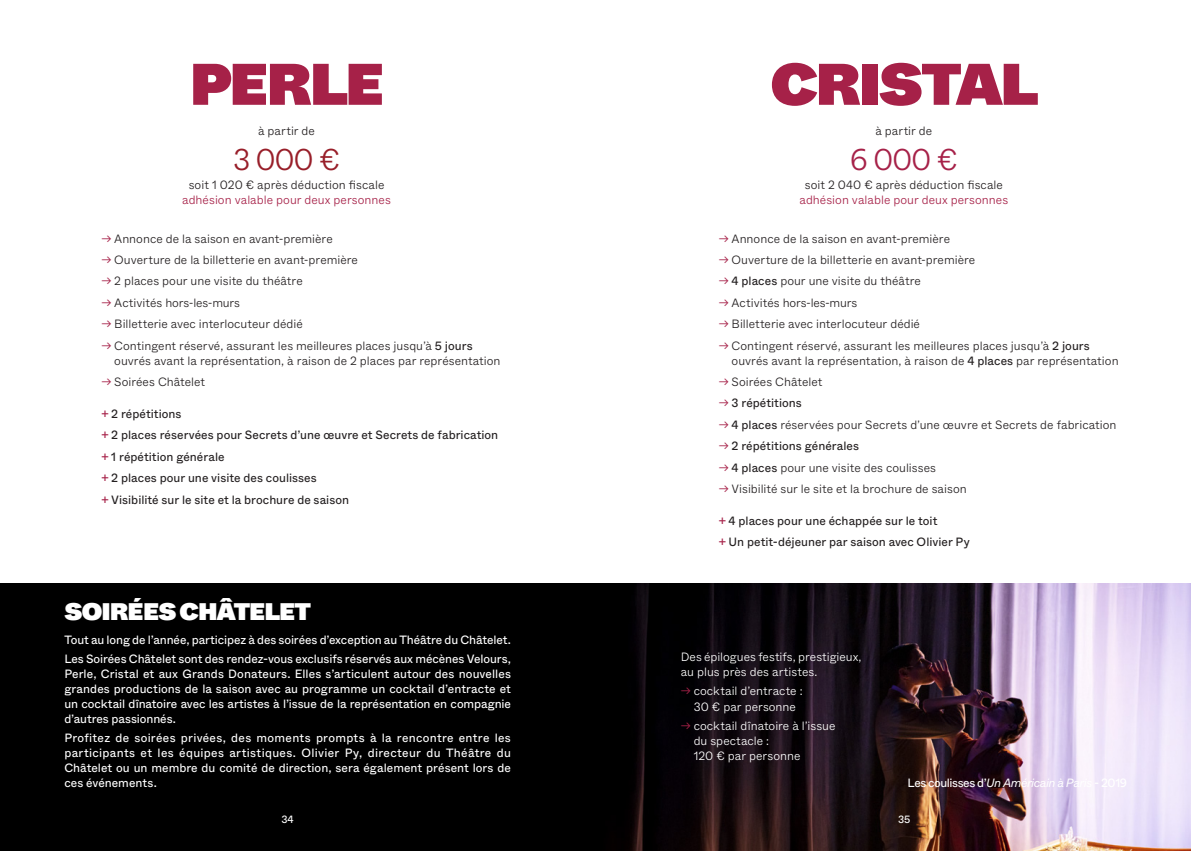
<style>
.page{position:relative;width:1191px;height:851px;background:#fff}
.page>*{position:absolute;margin:0;border:0;box-sizing:border-box;transform-origin:0 0}
.OK_GROS_TITRE{font:58.5px "ABC Whyte Super";letter-spacing:-.025em;color:#a62148}
.OK_TEXTE{font:300 30px "ABC Whyte";color:#981e29}
.OK_TEXTE-2{font:300 30px "ABC Whyte";color:#a62148}
.OK_INTER{font:24px "ABC Whyte Super";letter-spacing:-.02em;color:#fff}
.OK_TEXTE-3{font:300 12px/15px "ABC Whyte";color:#231f20}
.OK_TEXTE-4{font:12px/15px "ABC Whyte";letter-spacing:-.005em;color:#fff;text-align:justify}
.OK_TEXTE-5{font:12px "ABC Whyte";color:#231f20}
.OK_TEXTE-6{font:300 12px/15px "ABC Whyte";letter-spacing:.005em;color:#fff}
.OK_TEXTE-7{font:300 12px/15px "ABC Whyte";letter-spacing:.005em;color:#a62148;text-align:center}
.Inter{font:12px "ABC Whyte";letter-spacing:-.035em;color:#fff}
.t1{font:10.5px "ABC Whyte";color:#fff}
.s1{color:#231f20}
.s2{color:#a62148}
.s3{font-weight:400}
.s4{font-weight:300;color:#a62148}
.s5{font-style:italic}
</style>
<div class="page">
<div style="left:0;top:584px;width:1191px;height:266px;background:#000"></div>
<img style="left:630px;top:584px;width:561px;height:266px">
<p class="OK_GROS_TITRE" style="left:190px;top:43px;width:195px">PERLE</p>
<p class="OK_GROS_TITRE" style="left:770px;top:43px;width:269px">CRISTAL</p>
<p class="OK_TEXTE-3" style="left:258px;top:124px;width:58px">à partir de</p>
<p class="OK_TEXTE" style="left:233px;top:140px;width:109px">3 000 €</p>
<p class="OK_TEXTE-7" style="left:182px;top:177px;width:210px"><span class="s1">soit 1 020 € après déduction fiscale </span>adhésion valable pour deux personnes</p>
<p class="OK_TEXTE-3" style="left:102px;top:231px;width:233px"><span class="s2">→</span> Annonce de la saison en avant-première</p>
<p class="OK_TEXTE-3" style="left:102px;top:252px;width:258px"><span class="s2">→</span> Ouverture de la billetterie en avant-première</p>
<p class="OK_TEXTE-3" style="left:102px;top:274px;width:203px"><span class="s2">→</span> 2 places pour une visite du théâtre</p>
<p class="OK_TEXTE-3" style="left:102px;top:295px;width:140px"><span class="s2">→</span> Activités hors-les-murs</p>
<p class="OK_TEXTE-3" style="left:102px;top:316px;width:203px"><span class="s2">→</span> Billetterie avec interlocuteur dédié</p>
<p class="OK_TEXTE-3" style="left:114px;top:338px;width:388px;text-indent:-13px"><span class="s2">→</span> Contingent réservé, assurant les meilleures places jusqu’à <span class="s3">5 jours </span>ouvrés avant la représentation, à raison de 2 places par représentation</p>
<p class="OK_TEXTE-3" style="left:102px;top:374px;width:105px"><span class="s2">→</span> Soirées Châtelet</p>
<p class="OK_TEXTE-5" style="left:102px;top:406px;width:81px"><span class="s2">+</span> 2 répétitions</p>
<p class="OK_TEXTE-5" style="left:102px;top:427px;width:398px"><span class="s2">+</span> 2 places réservées pour Secrets d’une œuvre et Secrets de fabrication</p>
<p class="OK_TEXTE-5" style="left:102px;top:448px;width:125px"><span class="s2">+</span> 1 répétition générale</p>
<p class="OK_TEXTE-5" style="left:102px;top:470px;width:217px"><span class="s2">+</span> 2 places pour une visite des coulisses</p>
<p class="OK_TEXTE-5" style="left:102px;top:491px;width:249px"><span class="s2">+</span> Visibilité sur le site et la brochure de saison</p>
<p class="OK_INTER" style="left:64px;top:594px;width:248px">SOIRÉES CHÂTELET</p>
<p class="OK_TEXTE-4" style="left:64px;top:632px;width:448px">Tout au long de l’année, participez à des soirées d’exception au Théâtre du Châtelet.</p>
<p class="OK_TEXTE-4" style="left:64px;top:651px;width:448px">Les Soirées Châtelet sont des rendez-vous exclusifs réservés aux mécènes Velours, Perle, Cristal et aux Grands Donateurs. Elles s’articulent autour des nouvelles grandes productions de la saison avec au programme un cocktail d’entracte et un cocktail dînatoire avec les artistes à l’issue de la représentation en compagnie d’autres passionnés.</p>
<p class="OK_TEXTE-4" style="left:64px;top:730px;width:448px">Profitez de soirées privées, des moments prompts à la rencontre entre les participants et les équipes artistiques. Olivier Py, directeur du Théâtre du Châtelet ou un membre du comité de direction, sera également présent lors de ces événements.</p>
<p class="OK_TEXTE-3" style="left:875px;top:124px;width:58px">à partir de</p>
<p class="OK_TEXTE-2" style="left:850px;top:140px;width:109px">6 000 €</p>
<p class="OK_TEXTE-7" style="left:799px;top:177px;width:210px"><span class="s1">soit 2 040 € après déduction fiscale </span>adhésion valable pour deux personnes</p>
<p class="OK_TEXTE-3" style="left:719px;top:231px;width:233px"><span class="s2">→</span> Annonce de la saison en avant-première</p>
<p class="OK_TEXTE-3" style="left:719px;top:252px;width:258px"><span class="s2">→</span> Ouverture de la billetterie en avant-première</p>
<p class="OK_TEXTE-3" style="left:719px;top:274px;width:203px"><span class="s2">→</span> <span class="s3">4 places</span> pour une visite du théâtre</p>
<p class="OK_TEXTE-3" style="left:719px;top:295px;width:140px"><span class="s2">→</span> Activités hors-les-murs</p>
<p class="OK_TEXTE-3" style="left:719px;top:316px;width:203px"><span class="s2">→</span> Billetterie avec interlocuteur dédié</p>
<p class="OK_TEXTE-3" style="left:731px;top:338px;width:388px;text-indent:-13px"><span class="s2">→</span> Contingent réservé, assurant les meilleures places jusqu’à <span class="s3">2 jours </span>ouvrés avant la représentation, à raison de <span class="s3">4 places</span> par représentation</p>
<p class="OK_TEXTE-3" style="left:719px;top:374px;width:105px"><span class="s2">→</span> Soirées Châtelet</p>
<p class="OK_TEXTE-5" style="left:719px;top:395px;width:84px"><span class="s4">→</span> 3 répétitions</p>
<p class="OK_TEXTE-3" style="left:719px;top:417px;width:399px"><span class="s2">→</span> <span class="s3">4 places</span> réservées pour Secrets d’une œuvre et Secrets de fabrication</p>
<p class="OK_TEXTE-5" style="left:719px;top:438px;width:142px"><span class="s4">→</span> 2 répétitions générales</p>
<p class="OK_TEXTE-3" style="left:719px;top:460px;width:219px"><span class="s2">→</span> <span class="s3">4 places</span> pour une visite des coulisses</p>
<p class="OK_TEXTE-3" style="left:719px;top:481px;width:249px"><span class="s2">→</span> Visibilité sur le site et la brochure de saison</p>
<p class="OK_TEXTE-5" style="left:719px;top:513px;width:220px"><span class="s2">+</span> 4 places pour une échappée sur le toit</p>
<p class="OK_TEXTE-5" style="left:719px;top:534px;width:253px"><span class="s2">+</span> Un petit-déjeuner par saison avec Olivier Py</p>
<p class="OK_TEXTE-6" style="left:681px;top:649px;width:182px">Des épilogues festifs, prestigieux, au plus près des artistes.</p>
<p class="OK_TEXTE-6" style="left:681px;top:683px;width:123px;text-align:center"><span class="s2">→</span> cocktail d’entracte :<br>30 € par personne</p>
<p class="OK_TEXTE-6" style="left:693px;top:718px;width:143px;text-indent:-13px"><span class="s2">→</span> cocktail dînatoire à l’issue du spectacle :<br>120 € par personne</p>
<p class="Inter" style="left:907px;top:775px;width:221px">Les coulisses d’<span class="s5">Un Américain à Paris</span> - 2019</p>
<p class="t1" style="left:281px;top:812px;width:14px">34</p>
<p class="t1" style="left:898px;top:812px;width:14px">35</p>
</div>
